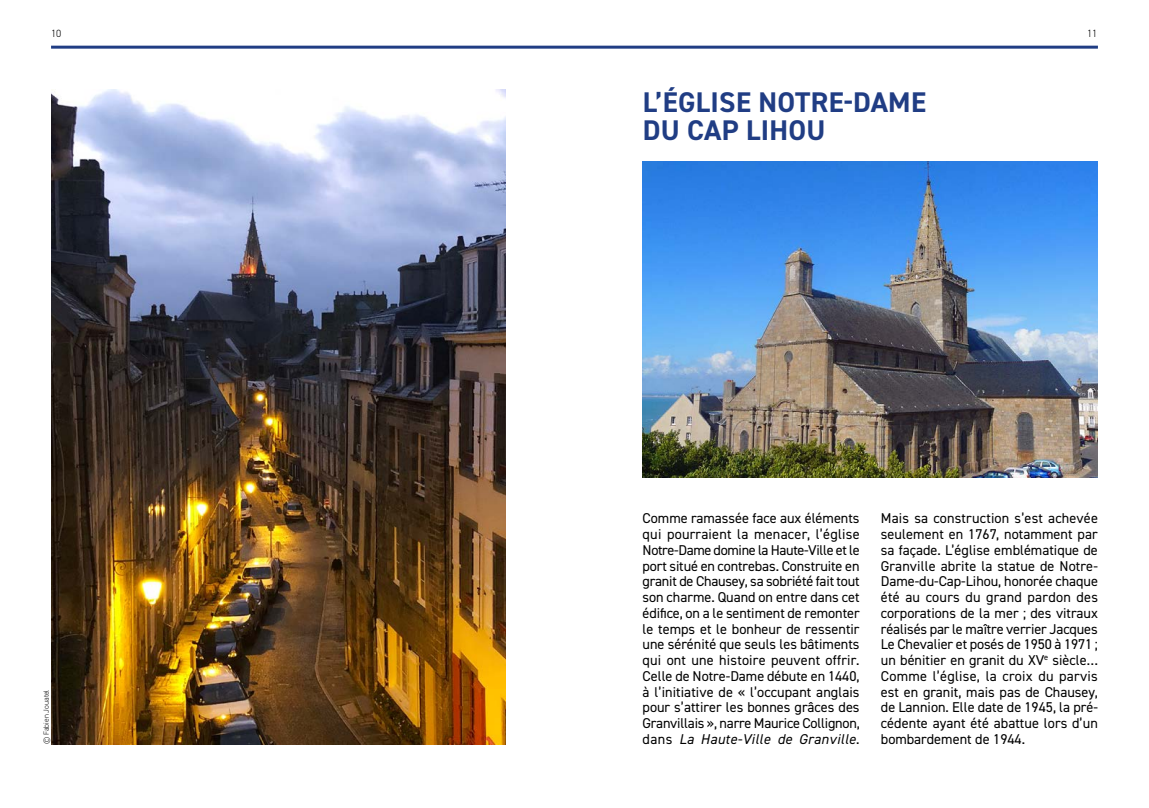
<style>
.page{position:relative;width:1149px;height:808px;background:#fff}
.page>*{position:absolute;margin:0;border:0;box-sizing:border-box;transform-origin:0 0}
.t1{font:700 28.5px/28.5px "DIN2014";letter-spacing:.01em;color:#203d84}
.t2{font:14.25px/15.8px "DIN2014";color:#000;text-align:justify}
.t3{font:italic 14.25px "DIN2014";letter-spacing:.025em;color:#000}
.t4{font:300 10.5px "DIN2014";color:#000}
.t5{font:300 7.5px "DIN2014";color:#000}
.s1{font-style:normal}
</style>
<div class="page">
<img style="left:642px;top:162px;width:455px;height:316px">
<img style="left:52px;top:89px;width:453px;height:655px">
<hr style="left:51px;top:46px;width:1046px;height:3px;background:#203d84">
<p class="t4" style="left:51px;top:27px;width:12px">10</p>
<p class="t4" style="left:1086px;top:27px;width:12px">11</p>
<p class="t5" style="left:42px;top:744px;width:56px;rotate:-90deg">© Fabien Jouatel</p>
<h1 class="t1" style="left:642px;top:87px;width:285px">L’ÉGLISE NOTRE-DAME<br>DU CAP LIHOU</h1>
<p class="t2" style="left:642px;top:510px;width:219px">Comme ramassée face aux éléments qui pourraient la menacer, l’église Notre-Dame domine la Haute-Ville et le port situé en contrebas. Construite en granit de Chausey, sa sobriété fait tout son charme. Quand on entre dans cet édifice, on a le sentiment de remonter le temps et le bonheur de ressentir une sérénité que seuls les bâtiments qui ont une histoire peuvent offrir.<br>Celle de Notre-Dame débute en 1440, à l’initiative de « l’occupant anglais pour s’attirer les bonnes grâces des Granvillais », narre Maurice Collignon,</p>
<p class="t3" style="left:642px;top:730px;width:218px"><span class="s1">dans</span> La Haute-Ville de Granville<span class="s1">.</span></p>
<p class="t2" style="left:880px;top:510px;width:218px">Mais sa construction s’est achevée seulement en 1767, notamment par sa façade. L’église emblématique de Granville abrite la statue de Notre-Dame-du-Cap-Lihou, honorée chaque été au cours du grand pardon des corporations de la mer ; des vitraux réalisés par le maître verrier Jacques Le Chevalier et posés de 1950 à 1971 ; un bénitier en granit du XV<sup>e</sup> siècle… Comme l’église, la croix du parvis est en granit, mais pas de Chausey, de Lannion. Elle date de 1945, la pré&shy;cédente ayant été abattue lors d’un bombardement de 1944.</p>
</div>
